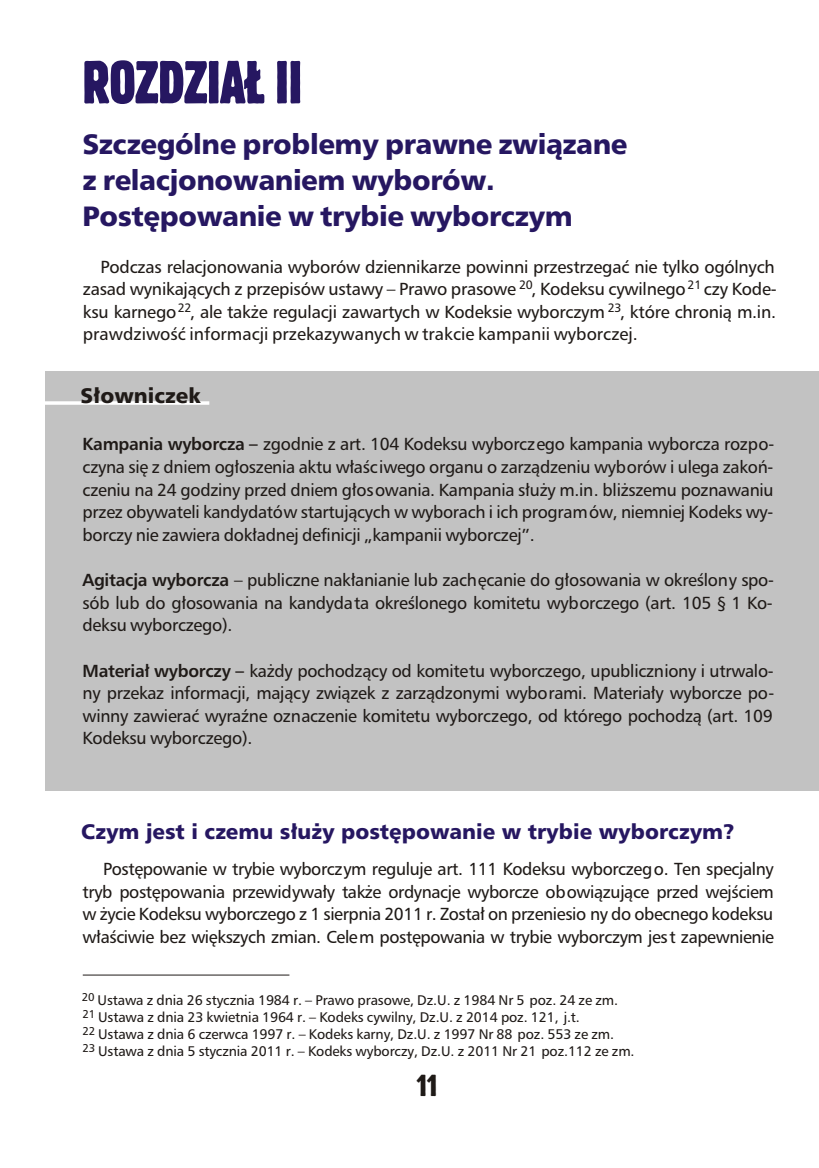
<style>
.page{position:relative;width:819px;height:1168px;background:#fff}
.page>*{position:absolute;margin:0;border:0;box-sizing:border-box;transform-origin:0 0}
.t1{font:31.5px "Block DEE Regu Extr Cond";color:#1f1a17}
.t2{font:28px/36.1px "Humnst 777 Blk PL Regular A";letter-spacing:-.015em;color:#261761}
.t3{font:21px "Humnst 777 Blk PL Regular A";color:#261761}
.t4{font:21px "Humnst 777 Blk PL Regular A";color:#1f1a17}
.t5{font:17.5px/22.6px "Humnst 777 PL Roman A";letter-spacing:-.015em;color:#1f1a17;text-align:justify}
.t6{font:14px/16.8px "Humnst 777 PL Roman A";letter-spacing:-.01em;color:#1f1a17}
.t7{font:12.25px "Humnst 777 PL Roman A";letter-spacing:-.015em;color:#1f1a17}
.s1{font-family:"Humnst 777 PL Bold A"}
</style>
<div class="page">
<svg style="left:84px;top:60px;width:216px;height:44px"></svg>
<div style="left:45px;top:371px;width:774px;height:419px;background:#c2c2c2"></div>
<hr style="left:45px;top:401px;width:164px;height:4px;background:#f8f8f8">
<hr style="left:83px;top:974px;width:206px;height:1px;background:#1f1a17">
<h2 class="t2" style="left:83px;top:128px;width:547px">Szczególne problemy prawne zwi¹zane z relacjonowaniem wyborów.<br>Postêpowanie w trybie wyborczym</h2>
<p class="t5" style="left:100px;top:257px;width:676px">Podczas relacjonowania wyborów dziennikarze powinni przestrzegaæ nie tylko ogólnych</p>
<p class="t7" style="left:519px;top:279px;width:15px">20</p>
<p class="t7" style="left:688px;top:279px;width:15px">21</p>
<p class="t5" style="left:83px;top:279px;width:695px">zasad wynikaj¹cych z przepisów ustawy – Prawo prasowe , Kodeksu cywilnego czy Kode-</p>
<p class="t7" style="left:178px;top:302px;width:15px">22</p>
<p class="t7" style="left:608px;top:302px;width:15px">23</p>
<p class="t5" style="left:83px;top:302px;width:695px">ksu karnego , ale tak¿e regulacji zawartych w Kodeksie wyborczym , które chroni¹ m.in.</p>
<p class="t5" style="left:83px;top:324px;width:557px">prawdziwoœæ informacji przekazywanych w trakcie kampanii wyborczej.</p>
<p class="t4" style="left:81px;top:387px;width:122px">S³owniczek</p>
<p class="t5" style="left:83px;top:434px;width:693px"><span class="s1">Kampania wyborcza –</span> zgodnie z art. 104 Kodeksu wyborczego kampania wyborcza rozpo&shy;czyna siê z dniem og³oszenia aktu w³aœciwego organu o zarz¹dzeniu wyborów i ulega zakoñ&shy;czeniu na 24 godziny przed dniem g³osowania. Kampania s³u¿y m.in. bli¿szemu poznawaniu przez obywateli kandydatów startuj¹cych w wyborach i ich programów, niemniej Kodeks wy-</p>
<p class="t5" style="left:83px;top:524px;width:454px">borczy nie zawiera dok³adnej definicji „kampanii wyborczej”.</p>
<p class="t5" style="left:83px;top:570px;width:693px"><span class="s1">Agitacja wyborcza</span> – publiczne nak³anianie lub zachêcanie do g³osowania w okreœlony spo&shy;sób lub do g³osowania na kandydata okreœlonego komitetu wyborczego (art. 105 § 1 Ko-</p>
<p class="t5" style="left:83px;top:615px;width:152px">deksu wyborczego).</p>
<p class="t5" style="left:83px;top:660px;width:693px"><span class="s1">Materia³ wyborczy –</span> ka¿dy pochodz¹cy od komitetu wyborczego, upubliczniony i utrwalo&shy;ny przekaz informacji, maj¹cy zwi¹zek z zarz¹dzonymi wyborami. Materia³y wyborcze po&shy;winny zawieraæ wyraŸne oznaczenie komitetu wyborczego, od którego pochodz¹ (art. 109</p>
<p class="t5" style="left:83px;top:728px;width:171px">Kodeksu wyborczego).</p>
<p class="t3" style="left:81px;top:823px;width:655px">Czym jest i czemu s³u¿y postêpowanie w trybie wyborczym?</p>
<p class="t5" style="left:83px;top:859px;width:693px;text-indent:21px">Postêpowanie w trybie wyborczym reguluje art. 111 Kodeksu wyborczego. Ten specjalny tryb postêpowania przewidywa³y tak¿e ordynacje wyborcze obowi¹zuj¹ce przed wejœciem w ¿ycie Kodeksu wyborczego z 1 sierpnia 2011 r. Zosta³ on przeniesio ny do obecnego kodeksu w³aœciwie bez wiêkszych zmian. Celem postêpowania w trybie wyborczym jest zapewnienie</p>
<p class="t6" style="left:82px;top:992px;width:554px"><sup>20</sup> Ustawa z dnia 26 stycznia 1984 r. – Prawo prasowe, Dz.U. z 1984 Nr 5 poz. 24 ze zm.<br><sup>21</sup> Ustawa z dnia 23 kwietnia 1964 r. – Kodeks cywilny, Dz.U. z 2014 poz. 121, j.t.<br><sup>22</sup> Ustawa z dnia 6 czerwca 1997 r. – Kodeks karny, Dz.U. z 1997 Nr 88 poz. 553 ze zm.<br><sup>23</sup> Ustawa z dnia 5 stycznia 2011 r. – Kodeks wyborczy, Dz.U. z 2011 Nr 21 poz.112 ze zm.</p>
<h1 class="t1" style="left:417px;top:1071px;width:22px">11</h1>
</div>
